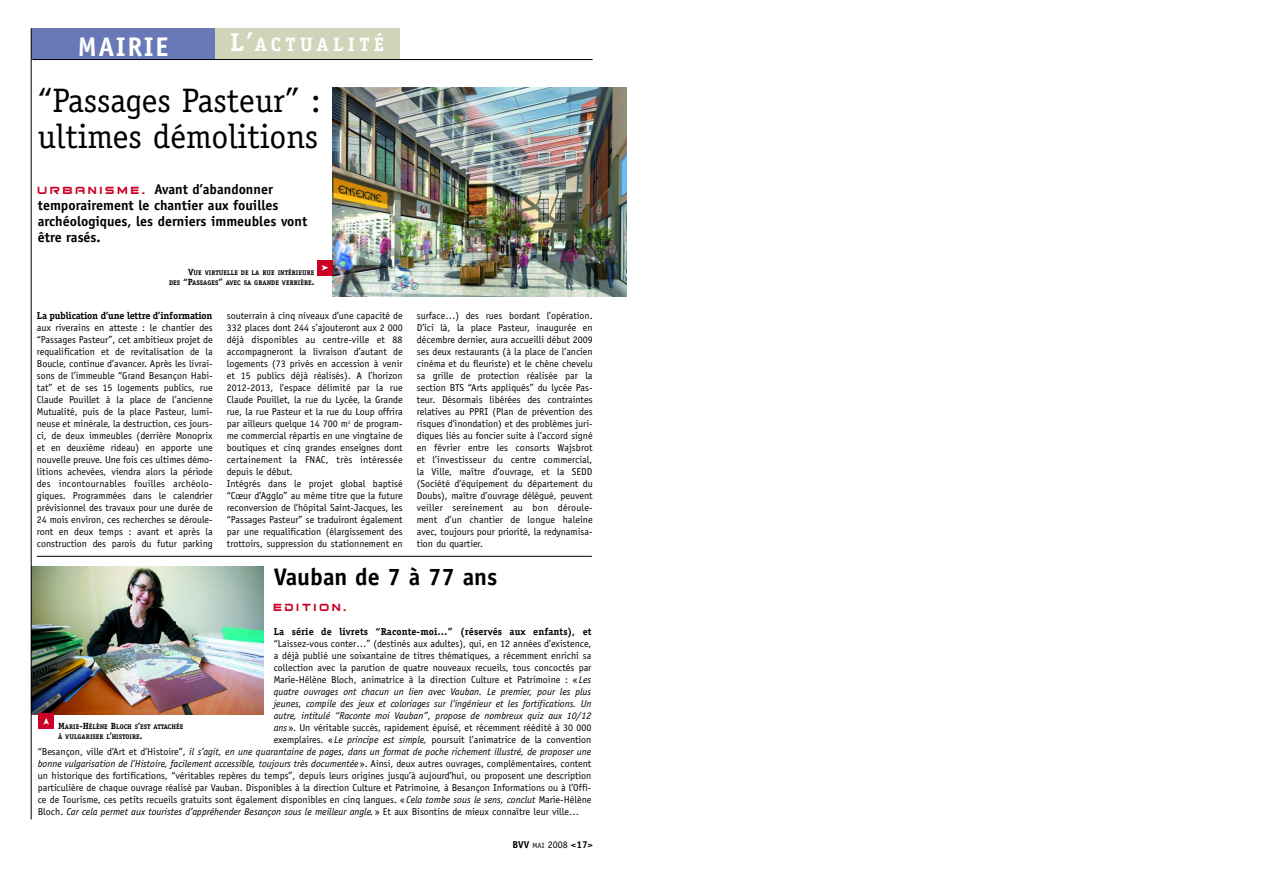
<style>
.page{position:relative;width:1276px;height:879px;background:#fff}
.page>*{position:absolute;margin:0;border:0;box-sizing:border-box;transform-origin:0 0}
.t1{font:34px/36px "Officina Serif";color:#000}
.t2{font:700 27px "Officina Sans";letter-spacing:.055em;color:#fff}
.t3{font:700 24px "Officina Sans";color:#000}
.t4{font:700 19.5px "Officina Serif";letter-spacing:.22em;color:#fff}
.t5{font:700 14px/16px "Officina Sans";color:#000}
.t6{font:14px "Bitsumishi";letter-spacing:.22em;color:#ca0125}
.t7{font:10px/12px "Officina Sans";color:#000;text-align:justify}
.t8{font:italic 10px "Officina Sans";color:#000}
.t9{font:700 10px "Officina Serif";letter-spacing:.01em;color:#000}
.t10{font:700 10px "Officina Serif";letter-spacing:-.015em;color:#000}
.t11{font:700 10px "Officina Sans";color:#000}
.t12{font:700 6.8px/10px "Officina Serif";color:#000;text-align:right}
.s1{font-size:26px}
.s2{font-family:"Bitsumishi";font-weight:400;color:#ca0125}
.s3{font-size:9px}
.s4{font-style:italic}
.s5{font-style:normal}
.s6{font-weight:400;font-size:7.5px}
.s7{font-weight:400}
</style>
<div class="page">
<div style="left:214px;top:28px;width:185px;height:32px;background:#d1d4b9"></div>
<div style="left:31px;top:28px;width:184px;height:32px;background:#6978b7"></div>
<img style="left:332px;top:88px;width:295px;height:208px">
<hr style="left:33px;top:59px;width:559px;height:1px;background:#000">
<hr style="left:37px;top:556px;width:555px;height:1px;background:#000">
<div style="left:317px;top:260px;width:16px;height:15px;background:#ca0125"></div>
<img style="left:32px;top:566px;width:232px;height:148px">
<div style="left:38px;top:713px;width:16px;height:16px;background:#ca0125"></div>
<hr style="left:31px;top:28px;width:1px;height:791px;background:#000">
<h2 class="t2" style="left:78px;top:37px;width:92px">MAIRIE</h2>
<h3 class="t4" style="left:230px;top:37px;width:156px"><span class="s1">L’</span>ACTUALITÉ</h3>
<h1 class="t1" style="left:38px;top:83px;width:284px">“Passages Pasteur” : ultimes démolitions</h1>
<h3 class="t5" style="left:38px;top:183px;width:271px"><span class="s2">U R B A N I S M E .</span> Avant d’abandonner temporairement le chantier aux fouilles archéologiques, les derniers immeubles vont être rasés.</h3>
<p class="t12" style="left:169px;top:268px;width:147px"><span class="s3">V</span>UE VIRTUELLE DE LA RUE INTÉRIEURE<br>DES <span class="s3">“P</span>ASSAGES<span class="s3">”</span> AVEC SA GRANDE VERRIÈRE<span class="s3">.</span></p>
<p class="t10" style="left:37px;top:312px;width:177px">La publication d’une lettre d’information</p>
<p class="t7" style="left:37px;top:322px;width:177px">aux riverains en atteste : le chantier des “Passages Pasteur”, cet ambitieux projet de requalification et de revitalisation de la Boucle, continue d’avancer. Après les livrai&shy;sons de l’immeuble “Grand Besançon Habi&shy;tat” et de ses 15 logements publics, rue Claude Pouillet à la place de l’ancienne Mutualité, puis de la place Pasteur, lumi&shy;neuse et minérale, la destruction, ces jours&shy;ci, de deux immeubles (derrière Monoprix et en deuxième rideau) en apporte une nouvelle preuve. Une fois ces ultimes démo&shy;litions achevées, viendra alors la période des incontournables fouilles archéolo&shy;giques. Programmées dans le calendrier prévisionnel des travaux pour une durée de 24 mois environ, ces recherches se déroule&shy;ront en deux temps : avant et après la construction des parois du futur parking</p>
<p class="t7" style="left:227px;top:310px;width:177px;text-align:left">souterrain à cinq niveaux d’une capacité de 332 places dont 244 s’ajouteront aux 2 000 déjà disponibles au centre-ville et 88 accompagneront la livraison d’autant de logements (73 privés en accession à venir et 15 publics déjà réalisés). A l’horizon 2012-2013, l’espace délimité par la rue Claude Pouillet, la rue du Lycée, la Grande rue, la rue Pasteur et la rue du Loup offrira par ailleurs quelque 14 700 m<sup>2</sup> de program&shy;me commercial répartis en une vingtaine de boutiques et cinq grandes enseignes dont certainement la FNAC, très intéressée depuis le début.<br>Intégrés dans le projet global baptisé “Cœur d’Agglo” au même titre que la future reconversion de l’hôpital Saint-Jacques, les “Passages Pasteur” se traduiront également par une requalification (élargissement des trottoirs, suppression du stationnement en</p>
<p class="t7" style="left:417px;top:310px;width:177px">surface…) des rues bordant l’opération.<br>D’ici là, la place Pasteur, inaugurée en décembre dernier, aura accueilli début 2009 ses deux restaurants (à la place de l’ancien cinéma et du fleuriste) et le chêne chevelu sa grille de protection réalisée par la section BTS “Arts appliqués” du lycée Pas&shy;teur. Désormais libérées des contraintes relatives au PPRI (Plan de prévention des risques d’inondation) et des problèmes juri&shy;diques liés au foncier suite à l’accord signé en février entre les consorts Wajsbrot et l’investisseur du centre commercial, la Ville, maître d’ouvrage, et la SEDD (Société d’équipement du département du Doubs), maître d’ouvrage délégué, peuvent veiller sereinement au bon déroule&shy;ment d’un chantier de longue haleine avec, toujours pour priorité, la redynamisa&shy;tion du quartier.</p>
<h3 class="t3" style="left:274px;top:568px;width:225px">Vauban de 7 à 77 ans</h3>
<h3 class="t6" style="left:274px;top:602px;width:74px">EDITION.</h3>
<p class="t9" style="left:274px;top:628px;width:319px">La série de livrets “Raconte-moi…” (réservés aux enfants), et</p>
<p class="t7" style="left:274px;top:638px;width:319px">“Laissez-vous conter…” (destinés aux adultes), qui, en 12 années d’existence,</p>
<p class="t7" style="left:274px;top:650px;width:319px">a déjà publié une soixantaine de titres thématiques, a récemment enrichi sa</p>
<p class="t7" style="left:274px;top:662px;width:319px">collection avec la parution de quatre nouveaux recueils, tous concoctés par</p>
<p class="t7" style="left:274px;top:674px;width:319px">Marie-Hélène Bloch, animatrice à la direction Culture et Patrimoine : «<span class="s4">Les</span></p>
<p class="t8" style="left:274px;top:688px;width:319px">quatre ouvrages ont chacun un lien avec Vauban. Le premier, pour les plus</p>
<p class="t8" style="left:274px;top:700px;width:319px">jeunes, compile des jeux et coloriages sur l’ingénieur et les fortifications. Un</p>
<p class="t8" style="left:274px;top:712px;width:319px">autre, intitulé “Raconte moi Vauban”, propose de nombreux quiz aux 10/12</p>
<p class="t7" style="left:274px;top:722px;width:319px"><span class="s4">ans</span> ». Un véritable succès, rapidement épuisé, et récemment réédité à 30 000</p>
<p class="t7" style="left:274px;top:734px;width:319px">exemplaires. « <span class="s4">Le principe est simple,</span> poursuit l’animatrice de la convention</p>
<p class="t8" style="left:38px;top:748px;width:555px"><span class="s5">“Besançon, ville d’Art et d’Histoire”,</span> il s’agit, en une quarantaine de pages, dans un format de poche richement illustré, de proposer une</p>
<p class="t8" style="left:38px;top:760px;width:555px">bonne vulgarisation de l’Histoire, facilement accessible, toujours très documentée <span class="s5">». Ainsi, deux autres ouvrages, complémentaires, content</span></p>
<p class="t7" style="left:38px;top:770px;width:555px">un historique des fortifications, “véritables repères du temps”, depuis leurs origines jusqu’à aujourd’hui, ou proposent une description</p>
<p class="t7" style="left:38px;top:782px;width:555px">particulière de chaque ouvrage réalisé par Vauban. Disponibles à la direction Culture et Patrimoine, à Besançon Informations ou à l’Offi-</p>
<p class="t7" style="left:38px;top:794px;width:555px">ce de Tourisme, ces petits recueils gratuits sont également disponibles en cinq langues. « <span class="s4">Cela tombe sous le sens, conclut</span> Marie-Hélène</p>
<p class="t8" style="left:38px;top:808px;width:543px"><span class="s5">Bloch.</span> Car cela permet aux touristes d’appréhender Besançon sous le meilleur angle. <span class="s5">» Et aux Bisontins de mieux connaître leur ville…</span></p>
<p class="t12" style="left:58px;top:722px;width:127px;text-align:left"><span class="s3">M</span>ARIE<span class="s3">-H</span>ÉLÈNE <span class="s3">B</span>LOCH S<span class="s3">’</span>EST ATTACHÉE<br>À VULGARISER L<span class="s3">’</span>HISTOIRE<span class="s3">.</span></p>
<p class="t11" style="left:512px;top:840px;width:82px">BVV <span class="s6">MAI</span> <span class="s7">2008</span> &lt;17&gt;</p>
</div>
